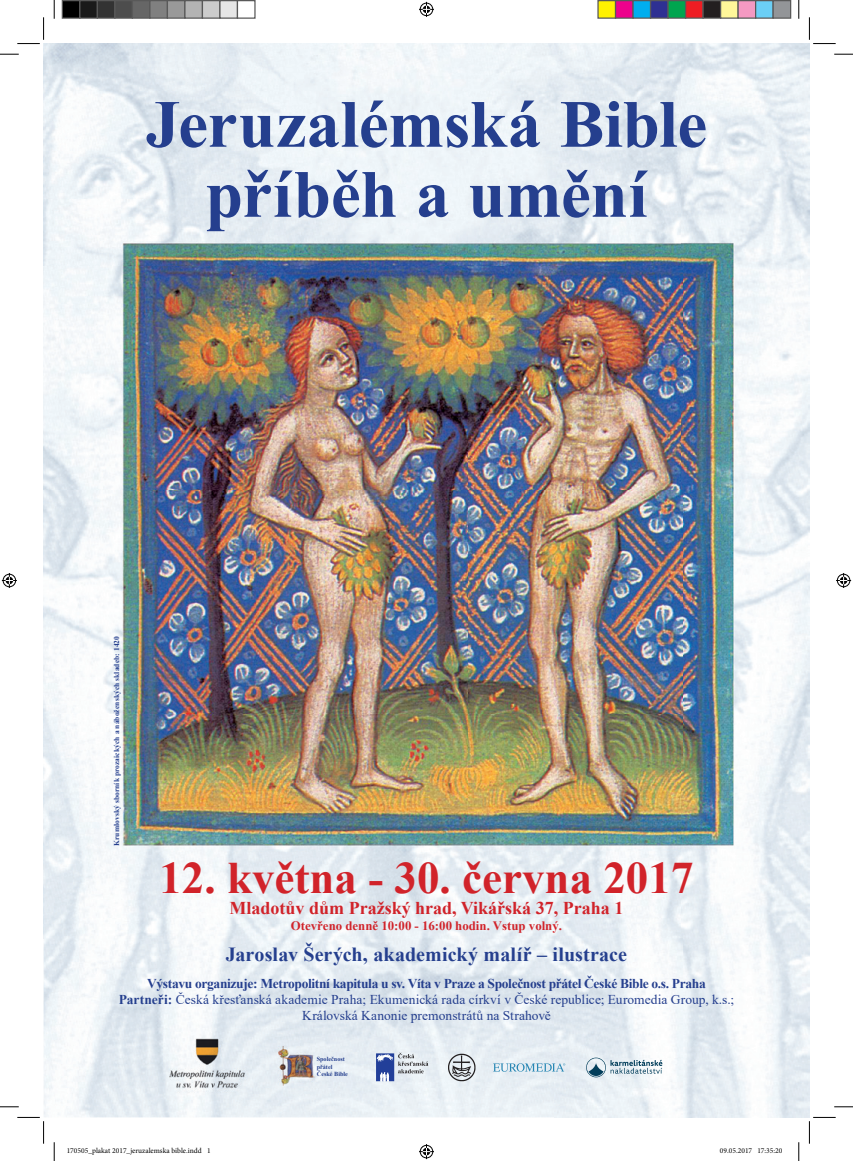
<style>
.page{position:relative;width:853px;height:1161px;background:#fff}
.page>*{position:absolute;margin:0;border:0;box-sizing:border-box;transform-origin:0 0}
.t1{font:700 67.5px/70px "Times New Roman";letter-spacing:-.005em;color:#253f8e;text-align:center}
.t2{font:700 45px "Times New Roman";color:#d1232a}
.t3{font:700 20px "Times New Roman";letter-spacing:.005em;color:#253f8e}
.t4{font:700 18px "Times New Roman";color:#d1232a}
.t5{font:13.5px/16.2px "Times New Roman";letter-spacing:.005em;color:#253f8e;text-align:center}
.t6{font:700 12.88px "Times New Roman";color:#d1232a}
.t7{font:7.5px "Minion Pro";color:#000}
.t8{font:700 7.5px "Times New Roman";letter-spacing:.01em;color:#253f8e}
.t9{font:700 6.12px/7.4px "Times New Roman";color:#253f8e}
.s1{font-weight:700}
</style>
<div class="page">
<img style="left:44px;top:44px;width:765px;height:1073px">
<svg style="left:376px;top:1052px;width:52px;height:29px;background:#a7b3cd"></svg>
<svg style="left:448px;top:1054px;width:27px;height:27px"></svg>
<img style="left:278px;top:1046px;width:36px;height:39px">
<img style="left:163px;top:1032px;width:89px;height:62px">
<svg style="left:586px;top:1057px;width:76px;height:20px"></svg>
<svg style="left:493px;top:1063px;width:72px;height:8px"></svg>
<svg style="left:0;top:53px;width:19px;height:2px"></svg>
<svg style="left:834px;top:53px;width:18px;height:2px"></svg>
<svg style="left:0;top:1106px;width:19px;height:1px"></svg>
<svg style="left:834px;top:1106px;width:18px;height:1px"></svg>
<svg style="left:53px;top:0;width:2px;height:19px"></svg>
<svg style="left:53px;top:1142px;width:2px;height:19px"></svg>
<svg style="left:798px;top:0;width:1px;height:19px"></svg>
<svg style="left:798px;top:1142px;width:1px;height:19px"></svg>
<svg style="left:17px;top:17px;width:27px;height:27px"></svg>
<svg style="left:17px;top:1117px;width:27px;height:26px"></svg>
<svg style="left:809px;top:17px;width:26px;height:27px"></svg>
<svg style="left:809px;top:1117px;width:26px;height:26px"></svg>
<svg style="left:419px;top:2px;width:15px;height:15px"></svg>
<svg style="left:419px;top:1144px;width:15px;height:15px"></svg>
<svg style="left:2px;top:573px;width:15px;height:15px"></svg>
<svg style="left:836px;top:573px;width:15px;height:15px"></svg>
<div style="left:62px;top:1px;width:18px;height:17px;background:#000"></div>
<div style="left:62px;top:0;width:18px;height:19px;border:1px solid #595959"></div>
<div style="left:80px;top:1px;width:17px;height:17px;background:#1a1a1a"></div>
<div style="left:79px;top:0;width:19px;height:19px;border:1px solid #595959"></div>
<div style="left:97px;top:1px;width:18px;height:17px;background:#333"></div>
<div style="left:97px;top:0;width:18px;height:19px;border:1px solid #595959"></div>
<div style="left:115px;top:1px;width:17px;height:17px;background:#4d4d4d"></div>
<div style="left:114px;top:0;width:19px;height:19px;border:1px solid #595959"></div>
<div style="left:132px;top:1px;width:18px;height:17px;background:#666"></div>
<div style="left:132px;top:0;width:18px;height:19px;border:1px solid #595959"></div>
<div style="left:150px;top:1px;width:17px;height:17px;background:#808080"></div>
<div style="left:149px;top:0;width:19px;height:19px;border:1px solid #595959"></div>
<div style="left:167px;top:1px;width:18px;height:17px;background:#999"></div>
<div style="left:167px;top:0;width:18px;height:19px;border:1px solid #595959"></div>
<div style="left:185px;top:1px;width:17px;height:17px;background:#b3b3b3"></div>
<div style="left:184px;top:0;width:19px;height:19px;border:1px solid #595959"></div>
<div style="left:202px;top:1px;width:18px;height:17px;background:#ccc"></div>
<div style="left:202px;top:0;width:18px;height:19px;border:1px solid #595959"></div>
<div style="left:220px;top:1px;width:17px;height:17px;background:#e6e6e6"></div>
<div style="left:219px;top:0;width:19px;height:19px;border:1px solid #595959"></div>
<div style="left:237px;top:0;width:18px;height:19px;border:1px solid #595959"></div>
<div style="left:598px;top:1px;width:17px;height:17px;background:#fff101"></div>
<div style="left:597px;top:0;width:19px;height:19px;border:1px solid #595959"></div>
<div style="left:615px;top:1px;width:18px;height:17px;background:#ed028c"></div>
<div style="left:615px;top:0;width:18px;height:19px;border:1px solid #595959"></div>
<div style="left:633px;top:1px;width:17px;height:17px;background:#00aeef"></div>
<div style="left:632px;top:0;width:19px;height:19px;border:1px solid #595959"></div>
<div style="left:650px;top:1px;width:18px;height:17px;background:#2e3092"></div>
<div style="left:650px;top:0;width:18px;height:19px;border:1px solid #595959"></div>
<div style="left:668px;top:1px;width:17px;height:17px;background:#00a54f"></div>
<div style="left:667px;top:0;width:19px;height:19px;border:1px solid #595959"></div>
<div style="left:685px;top:1px;width:18px;height:17px;background:#ee1d23"></div>
<div style="left:685px;top:0;width:18px;height:19px;border:1px solid #595959"></div>
<div style="left:703px;top:1px;width:17px;height:17px;background:#231f20"></div>
<div style="left:702px;top:0;width:19px;height:19px;border:1px solid #595959"></div>
<div style="left:720px;top:1px;width:18px;height:17px;background:#fff79a"></div>
<div style="left:720px;top:0;width:18px;height:19px;border:1px solid #595959"></div>
<div style="left:738px;top:1px;width:17px;height:17px;background:#f499c2"></div>
<div style="left:737px;top:0;width:19px;height:19px;border:1px solid #595959"></div>
<div style="left:755px;top:1px;width:18px;height:17px;background:#6bcff6"></div>
<div style="left:755px;top:0;width:18px;height:19px;border:1px solid #595959"></div>
<div style="left:773px;top:1px;width:17px;height:17px;background:#939598"></div>
<div style="left:772px;top:0;width:19px;height:19px;border:1px solid #595959"></div>
<h1 class="t1" style="left:146px;top:87px;width:563px">Jeruzalémská Bible příběh a umění</h1>
<p class="t8" style="left:111px;top:846px;width:212px;rotate:-90deg">Krumlovský sborník prozaických a náboženských skladeb: 1420</p>
<h2 class="t2" style="left:159px;top:845px;width:535px">12. května - 30. června 2017</h2>
<h3 class="t4" style="left:229px;top:895px;width:395px">Mladotův dům Pražský hrad, Vikářská 37, Praha 1</h3>
<p class="t6" style="left:291px;top:916px;width:273px">Otevřeno denně 10:00 - 16:00 hodin. Vstup volný.</p>
<h3 class="t3" style="left:226px;top:939px;width:403px">Jaroslav Šerých, akademický malíř – ilustrace</h3>
<p class="t5" style="left:119px;top:974px;width:617px"><span class="s1">Výstavu organizuje: Metropolitní kapitula u sv. Víta v Praze a Společnost přátel České Bible o.s. Praha<br>Partneři:</span> Česká křesťanská akademie Praha; Ekumenická rada církví v České republice; Euromedia Group, k.s.;<br>Královská Kanonie premonstrátů na Strahově</p>
<p class="t9" style="left:317px;top:1055px;width:33px">Společnost přátel<br>České Bible</p>
<p class="t7" style="left:67px;top:1146px;width:145px">170505_plakat 2017_jeruzalemska bible.indd 1</p>
<p class="t7" style="left:720px;top:1146px;width:64px">09.05.2017 17:35:20</p>
</div>
